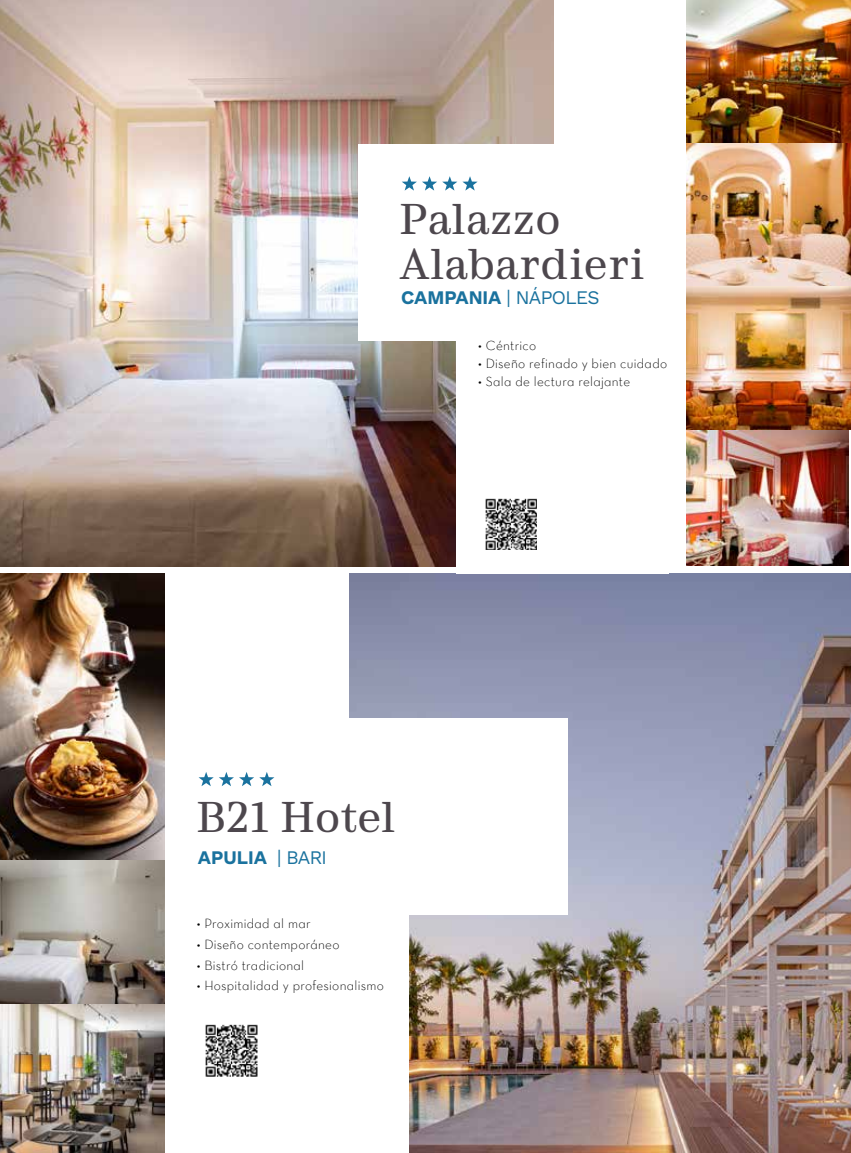
<style>
.page{position:relative;width:851px;height:1153px;background:#fff}
.page>*{position:absolute;margin:0;border:0;box-sizing:border-box;transform-origin:0 0}
.t1{font:42.75px/45px "Naga";letter-spacing:.02em;color:#4d474d}
.t2{font:700 18px "Prodigy Sans";color:#1a729e}
.t3{font:13.5px "Neutra Text Light Alt";letter-spacing:.02em;color:#000}
.s1{font-weight:400}
</style>
<div class="page">
<img style="left:0;top:0;width:553px;height:566px">
<img style="left:350px;top:574px;width:500px;height:578px">
<div style="left:359px;top:144px;width:423px;height:196px;background:#fff"></div>
<div style="left:143px;top:718px;width:424px;height:197px;background:#fff"></div>
<div style="left:456px;top:281px;width:212px;height:293px;background:#fff"></div>
<div style="left:239px;top:872px;width:169px;height:280px;background:#fff"></div>
<svg style="left:402px;top:176px;width:75px;height:14px"></svg>
<svg style="left:198px;top:772px;width:76px;height:14px"></svg>
<img style="left:686px;top:0;width:164px;height:143px">
<img style="left:0;top:574px;width:165px;height:286px">
<img style="left:686px;top:143px;width:164px;height:143px">
<img style="left:686px;top:286px;width:164px;height:144px">
<svg style="left:0;top:860px;width:165px;height:144px"></svg>
<img style="left:686px;top:430px;width:162px;height:135px">
<img style="left:0;top:1004px;width:165px;height:148px">
<img style="left:206px;top:1024px;width:51px;height:51px">
<img style="left:486px;top:498px;width:51px;height:51px">
<h1 class="t1" style="left:400px;top:195px;width:246px">Palazzo<br>Alabardieri</h1>
<h2 class="t2" style="left:401px;top:286px;width:199px">CAMPANIA <span class="s1">| NÁPOLES</span></h2>
<p class="t3" style="left:478px;top:337px;width:60px">• Céntrico</p>
<p class="t3" style="left:478px;top:355px;width:190px">• Diseño refinado y bien cuidado</p>
<p class="t3" style="left:478px;top:373px;width:153px">• Sala de lectura relajante</p>
<h1 class="t1" style="left:197px;top:793px;width:200px">B21 Hotel</h1>
<h2 class="t2" style="left:198px;top:845px;width:130px">APULIA <span class="s1">| BARI</span></h2>
<p class="t3" style="left:197px;top:915px;width:115px">• Proximidad al mar</p>
<p class="t3" style="left:197px;top:935px;width:144px">• Diseño contemporáneo</p>
<p class="t3" style="left:197px;top:956px;width:109px">• Bistró tradicional</p>
<p class="t3" style="left:197px;top:977px;width:189px">• Hospitalidad y profesionalismo</p>
</div>
